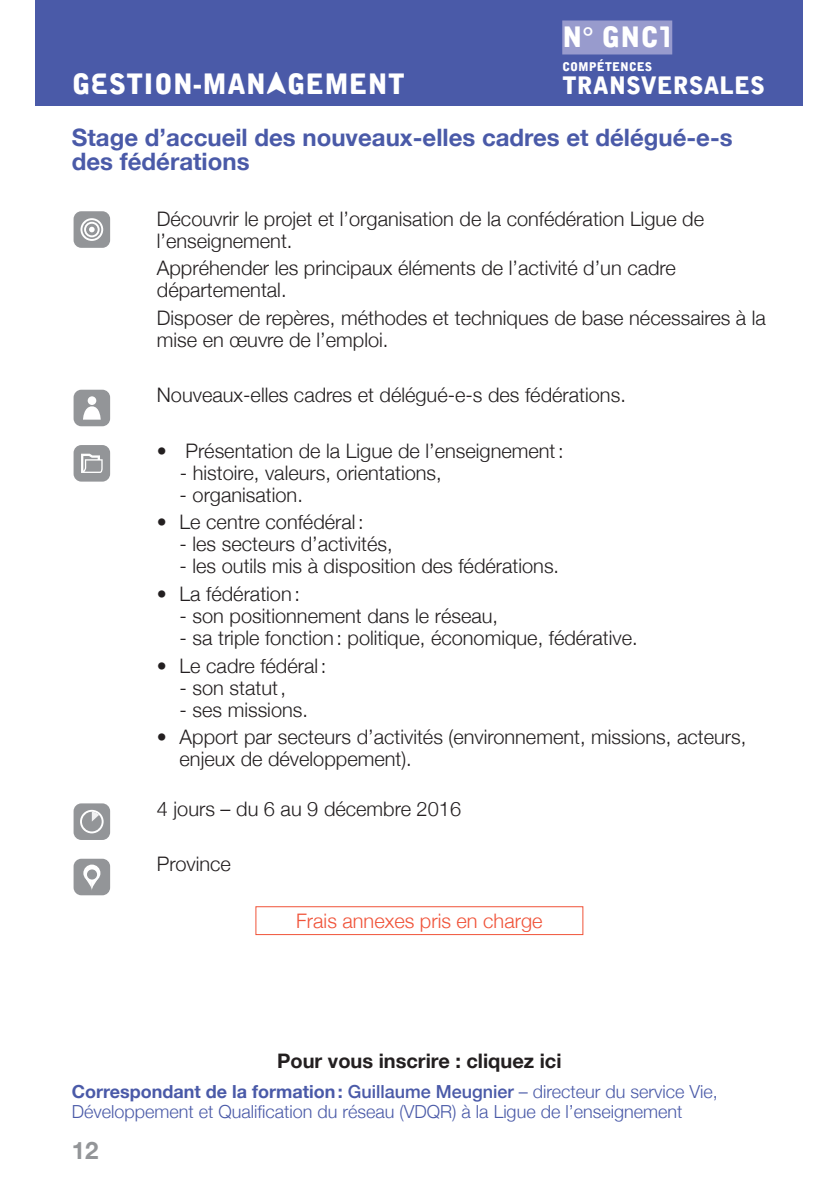
<style>
.page{position:relative;width:840px;height:1190px;background:#fff}
.page>*{position:absolute;margin:0;border:0;box-sizing:border-box;transform-origin:0 0}
.t1{font:28px "Alpha Ligue";color:#fff}
.t2{font:700 24px/24px "Helvetica Neue";color:#4a5aa8}
.t3{font:24px "Alpha Ligue";color:#fff}
.t4{font:700 24px "Helvetica Neue";color:#939598}
.t5{font:300 20px/22px "Helvetica Neue";color:#231f20}
.t6{font:700 20px "Helvetica Neue";color:#231f20}
.t7{font:300 20px "Helvetica Neue";color:#f05339}
.t8{font:300 18px/20px "Helvetica Neue";color:#4a5aa8}
.t9{font:12px "Alpha Ligue";color:#fff}
.s1{font-weight:700}
.s2{font-weight:500}
</style>
<div class="page">
<div style="left:36px;top:0;width:767px;height:105px;background:#4a5aa8"></div>
<div style="left:562px;top:20px;width:110px;height:34px;background:#989bcd"></div>
<svg style="left:74px;top:211px;width:36px;height:37px"></svg>
<svg style="left:74px;top:390px;width:36px;height:36px"></svg>
<svg style="left:74px;top:445px;width:36px;height:37px"></svg>
<svg style="left:74px;top:803px;width:36px;height:37px"></svg>
<div style="left:74px;top:859px;width:36px;height:36px;background:#939598;border-radius:8px"></div>
<div style="left:83px;top:865px;width:17px;height:17px;background:#fff;border-radius:50%"></div>
<svg style="left:83px;top:875px;width:17px;height:15px"></svg>
<div style="left:87px;top:869px;width:10px;height:11px;background:#939598;border-radius:50%"></div>
<div style="left:256px;top:906px;width:327px;height:29px;border:1px solid #f05339"></div>
<h1 class="t1" style="left:562px;top:21px;width:112px">N° GNC1</h1>
<p class="t9" style="left:562px;top:59px;width:91px">COMPÉTENCES</p>
<h1 class="t1" style="left:72px;top:67px;width:335px">GESTION-MANAGEMENT</h1>
<p class="t3" style="left:562px;top:71px;width:204px">TRANSVERSALES</p>
<p class="t2" style="left:72px;top:125px;width:662px">Stage d’accueil des nouveaux-elles cadres et délégué-e-s des fédérations</p>
<p class="t5" style="left:157px;top:207px;width:549px">Découvrir le projet et l’organisation de la confédération Ligue de l’enseignement.</p>
<p class="t5" style="left:157px;top:257px;width:521px">Appréhender les principaux éléments de l’activité d’un cadre départemental.</p>
<p class="t5" style="left:157px;top:307px;width:611px">Disposer de repères, méthodes et techniques de base nécessaires à la mise en œuvre de l’emploi.</p>
<p class="t5" style="left:157px;top:384px;width:471px">Nouveaux-elles cadres et délégué-e-s des fédérations.</p>
<p class="t5" style="left:157px;top:439px;width:408px">• Présentation de la Ligue de l’enseignement :</p>
<p class="t5" style="left:180px;top:461px;width:263px">- histoire, valeurs, orientations,</p>
<p class="t5" style="left:180px;top:483px;width:125px">- organisation.</p>
<p class="t5" style="left:157px;top:511px;width:208px">• Le centre confédéral :</p>
<p class="t5" style="left:180px;top:533px;width:214px">- les secteurs d’activités,</p>
<p class="t5" style="left:180px;top:555px;width:381px">- les outils mis à disposition des fédérations.</p>
<p class="t5" style="left:157px;top:583px;width:144px">• La fédération :</p>
<p class="t5" style="left:180px;top:605px;width:320px">- son positionnement dans le réseau,</p>
<p class="t5" style="left:180px;top:627px;width:460px">- sa triple fonction : politique, économique, fédérative.</p>
<p class="t5" style="left:157px;top:654px;width:171px">• Le cadre fédéral :</p>
<p class="t5" style="left:180px;top:676px;width:108px">- son statut ,</p>
<p class="t5" style="left:180px;top:698px;width:130px">- ses missions.</p>
<p class="t5" style="left:180px;top:726px;width:568px;text-indent:-23px">• Apport par secteurs d’activités (environnement, missions, acteurs, enjeux de développement).</p>
<p class="t5" style="left:157px;top:798px;width:306px">4 jours – du 6 au 9 décembre 2016</p>
<p class="t5" style="left:157px;top:853px;width:76px">Province</p>
<p class="t7" style="left:296px;top:908px;width:248px">Frais annexes pris en charge</p>
<p class="t6" style="left:277px;top:1048px;width:286px">Pour vous inscrire : cliquez ici</p>
<p class="t8" style="left:72px;top:1081px;width:648px"><span class="s1">Correspondant de la formation :</span> <span class="s2">Guillaume Meugnier</span> – directeur du service Vie,<br>Développement et Qualification du réseau (VDQR) à la Ligue de l’enseignement</p>
<p class="t4" style="left:72px;top:1136px;width:28px">12</p>
</div>
